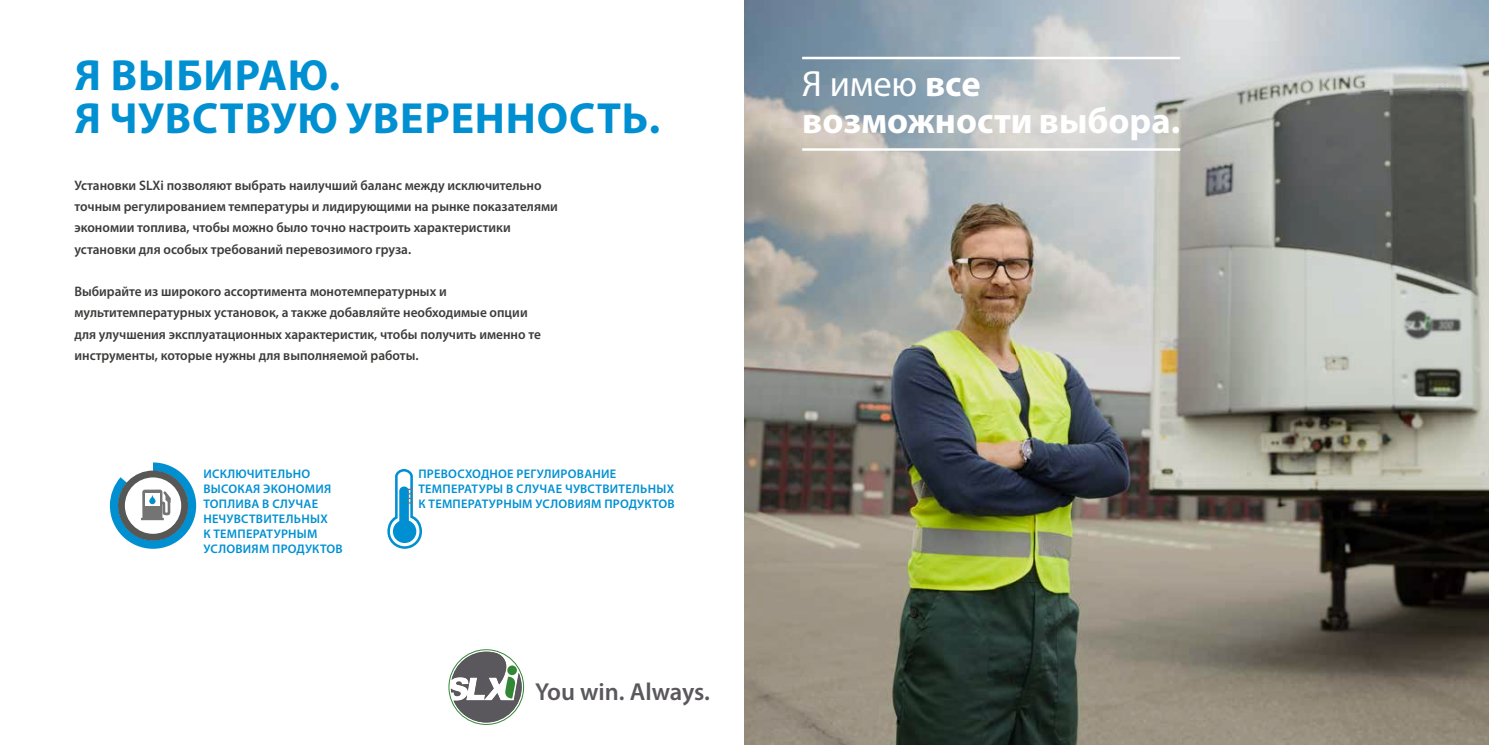
<style>
.page{position:relative;width:1489px;height:745px;background:#fff}
.page>*{position:absolute;margin:0;border:0;box-sizing:border-box;transform-origin:0 0}
.t1{font:700 43.75px/43.8px "Myriad Pro";letter-spacing:.02em;color:#0090d2}
.t2{font:700 36.5px/36.5px "Myriad Pro";color:#fff}
.t3{font:600 24.62px "Myriad Pro";letter-spacing:-.005em;color:#5a585d}
.t4{font:600 13.75px/21.2px "Myriad Pro";color:#3c3c3b}
.t5{font:600 12.5px/15px "Myriad Pro";letter-spacing:.02em;color:#0090d2}
.s1{font-weight:400}
</style>
<div class="page">
<img style="left:744px;top:0;width:744px;height:744px">
<svg style="left:110px;top:462px;width:86px;height:86px"></svg>
<svg style="left:387px;top:469px;width:35px;height:79px"></svg>
<hr style="left:802px;top:57px;width:378px;height:2px;background:#fff">
<hr style="left:802px;top:148px;width:378px;height:3px;background:#fff">
<svg style="left:449px;top:650px;width:74px;height:74px"></svg>
<div style="left:507px;top:665px;width:10px;height:9px;background:#328734;border-radius:50%"></div>
<div style="left:448px;top:648px;width:76px;height:76px;border:1px solid #328734;border-radius:50%"></div>
<h1 class="t1" style="left:75px;top:52px;width:586px">Я ВЫБИРАЮ.<br>Я ЧУВСТВУЮ УВЕРЕННОСТЬ.</h1>
<p class="t4" style="left:74px;top:174px;width:485px">Установки SLXi позволяют выбрать наилучший баланс между исключительно точным регулированием температуры и лидирующими на рынке показателями экономии топлива, чтобы можно было точно настроить характеристики установки для особых требований перевозимого груза.</p>
<p class="t4" style="left:74px;top:280px;width:468px">Выбирайте из широкого ассортимента монотемпературных и мультитемпературных установок, а также добавляйте необходимые опции для улучшения эксплуатационных характеристик, чтобы получить именно те инструменты, которые нужны для выполняемой работы.</p>
<p class="t5" style="left:203px;top:466px;width:141px">ИСКЛЮЧИТЕЛЬНО<br>ВЫСОКАЯ ЭКОНОМИЯ<br>ТОПЛИВА В СЛУЧАЕ<br>НЕЧУВСТВИТЕЛЬНЫХ<br>К ТЕМПЕРАТУРНЫМ<br>УСЛОВИЯМ ПРОДУКТОВ</p>
<p class="t5" style="left:418px;top:466px;width:258px">ПРЕВОСХОДНОЕ РЕГУЛИРОВАНИЕ<br>ТЕМПЕРАТУРЫ В СЛУЧАЕ ЧУВСТВИТЕЛЬНЫХ<br>К ТЕМПЕРАТУРНЫМ УСЛОВИЯМ ПРОДУКТОВ</p>
<h3 class="t3" style="left:535px;top:676px;width:176px">You win. Always.</h3>
<h2 class="t2" style="left:802px;top:64px;width:379px"><span class="s1">Я имею</span> все возможности выбора.</h2>
</div>
